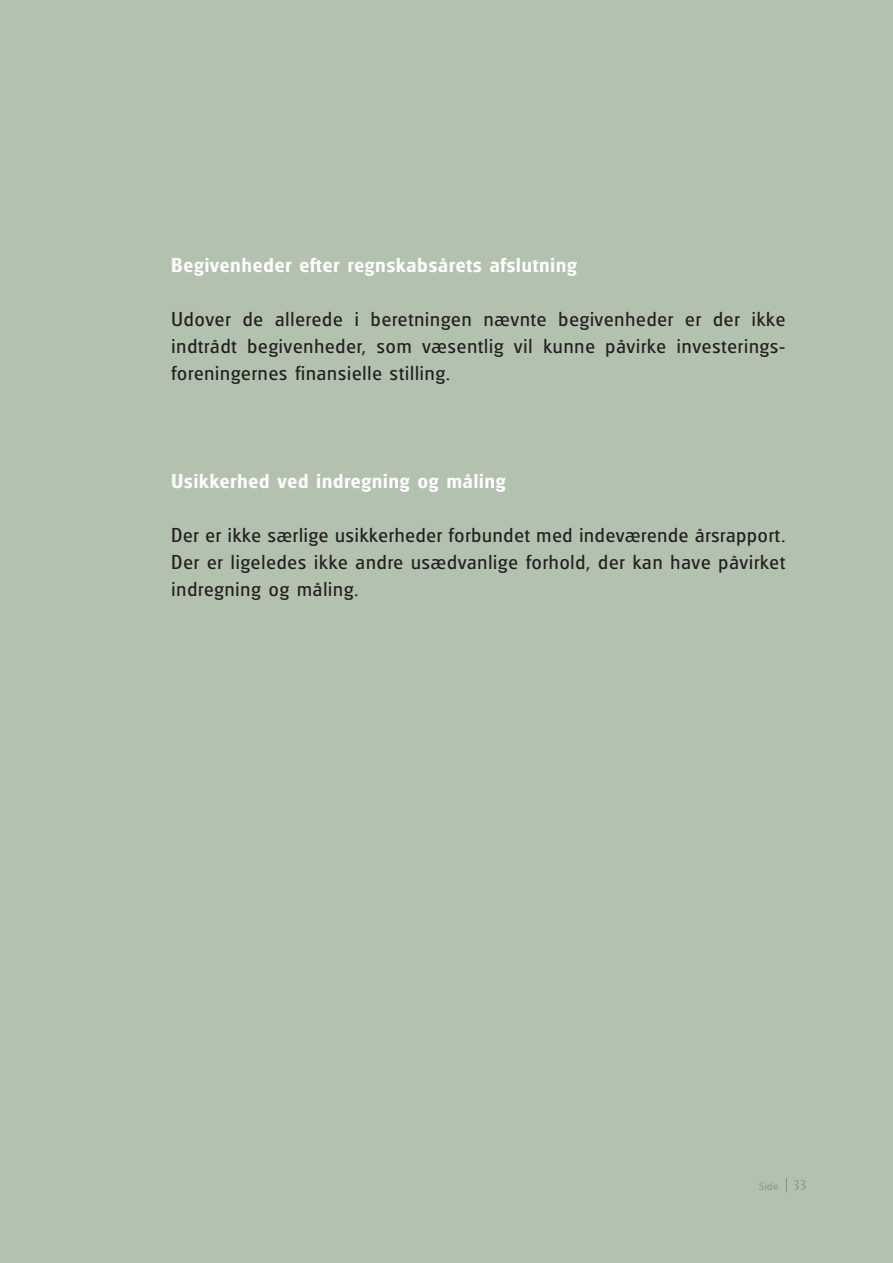
<style>
.page{position:relative;width:893px;height:1263px;background:#b3c2af}
.page>*{position:absolute;margin:0;border:0;box-sizing:border-box;transform-origin:0 0}
.t1{font:19.5px/27px "Glasgow";letter-spacing:.05em;color:#231f20;text-align:justify}
.t2{font:600 19.5px "Glasgow";letter-spacing:.05em;color:#fff}
.t3{font:300 10.5px "Glasgow";color:#87927b}
.s1{font-size:13.5px}
</style>
<div class="page">
<svg style="left:786px;top:1178px;width:1px;height:14px"></svg>
<p class="t2" style="left:172px;top:258px;width:407px">Begivenheder efter regnskabsårets afslutning</p>
<p class="t1" style="left:172px;top:308px;width:615px">Udover de allerede i beretningen nævnte begivenheder er der ikke indtrådt begivenheder, som væsentlig vil kunne påvirke investerings&shy;foreningernes finansielle stilling.</p>
<p class="t2" style="left:172px;top:474px;width:335px">Usikkerhed ved indregning og måling</p>
<p class="t1" style="left:172px;top:524px;width:615px">Der er ikke særlige usikkerheder forbundet med indeværende årsrapport.<br>Der er ligeledes ikke andre usædvanlige forhold, der kan have påvirket indregning og måling.</p>
<p class="t3" style="left:759px;top:1182px;width:49px">Side <span class="s1">33</span></p>
</div>
